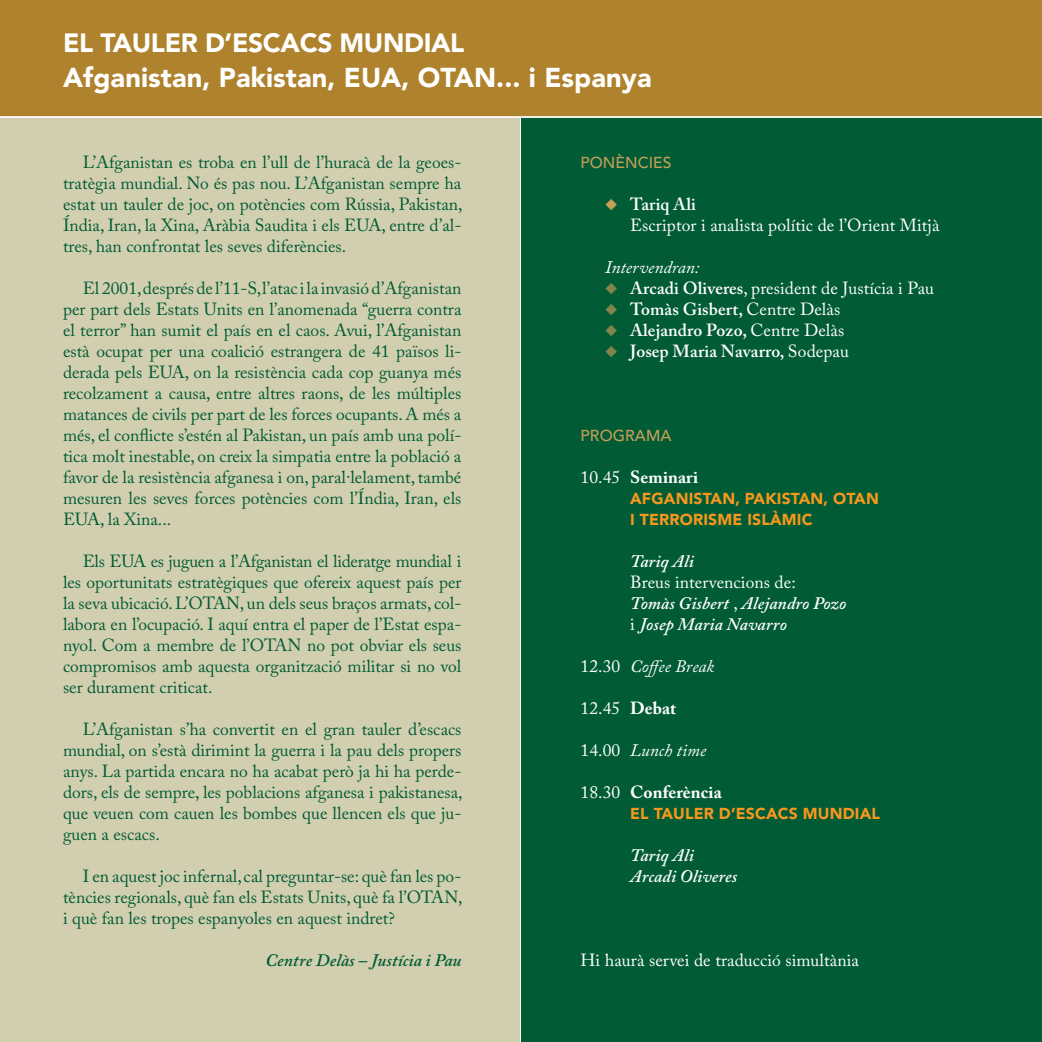
<style>
.page{position:relative;width:1042px;height:1042px;background:#fff}
.page>*{position:absolute;margin:0;border:0;box-sizing:border-box;transform-origin:0 0}
.t1{font:900 27.12px "Avenir";letter-spacing:.005em;color:#fff}
.t2{font:900 26.25px "Avenir";letter-spacing:-.015em;color:#fff}
.t3{font:17.5px/21px "Adobe Caslon Pro";color:#015b35;text-align:justify}
.t4{font:17.5px/21px "Adobe Caslon Pro";letter-spacing:.005em;color:#fff}
.t5{font:italic 600 17.5px/21px "Adobe Caslon Pro";letter-spacing:.005em;color:#fff}
.t6{font:600 17.5px "Adobe Caslon Pro";letter-spacing:.005em;color:#fff}
.t7{font:italic 17.5px "Adobe Caslon Pro";letter-spacing:.005em;color:#fff}
.t8{font:700 17.5px "Adobe Caslon Pro";letter-spacing:.005em;color:#fff}
.t9{font:italic 600 17.5px "Adobe Caslon Pro";letter-spacing:.005em;color:#015b35}
.t10{font:900 15.75px/21px "Avenir";letter-spacing:.01em;color:#f7971d}
.t11{font:500 15.75px "Avenir";color:#c39f57}
.s1{color:#c39f57}
.s2{font-weight:600}
.s3{color:#80864b}
.s4{font-weight:400}
.s5{font-weight:400;font-style:normal}
.s6{font-style:normal}
.s7{font-weight:700}
</style>
<div class="page">
<div style="left:0;top:110px;width:520px;height:932px;background:#d2cfb0"></div>
<div style="left:521px;top:0;width:521px;height:1042px;background:#015b35"></div>
<div style="left:0;top:0;width:1042px;height:118px;background:#af822d"></div>
<h2 class="t2" style="left:63px;top:27px;width:403px">EL TAULER D’ESCACS MUNDIAL</h2>
<h1 class="t1" style="left:63px;top:61px;width:397px">AFGANISTAN, PAKISTAN, EUA, OTAN</h1>
<h1 class="t1" style="left:496px;top:61px;width:157px">... I ESPANYA</h1>
<p class="t3" style="left:63px;top:151px;width:401px;text-indent:20px">L’Afganistan es troba en l’ull de l’huracà de la geoes&shy;tratègia mundial. No és pas nou. L’Afganistan sempre ha estat un tauler de joc, on potències com Rússia, Pakistan, Índia, Iran, la Xina, Aràbia Saudita i els EUA, entre d’al&shy;tres, han confrontat les seves diferències.</p>
<p class="t3" style="left:63px;top:277px;width:400px;text-indent:20px">El 2001, després de l’11-S, l’atac i la invasió d’Afganistan per part dels Estats Units en l’anomenada “guerra contra el terror” han sumit el país en el caos. Avui, l’Afganistan està ocupat per una coalició estrangera de 41 països li&shy;derada pels EUA, on la resistència cada cop guanya més recolzament a causa, entre altres raons, de les múltiples matances de civils per part de les forces ocupants. A més a més, el conflicte s’estén al Pakistan, un país amb una polí&shy;tica molt inestable, on creix la simpatia entre la població a favor de la resistència afganesa i on, paral·lelament, també mesuren les seves forces potències com l’Índia, Iran, els EUA, la Xina...</p>
<p class="t3" style="left:63px;top:550px;width:400px;text-align:left;text-indent:20px">Els EUA es juguen a l’Afganistan el lideratge mundial i les oportunitats estratègiques que ofereix aquest país per la seva ubicació. L’OTAN, un dels seus braços armats, col· labora en l’ocupació. I aquí entra el paper de l’Estat espa&shy;nyol. Com a membre de l’OTAN no pot obviar els seus compromisos amb aquesta organització militar si no vol ser durament criticat.</p>
<p class="t3" style="left:63px;top:718px;width:401px;text-indent:20px">L’Afganistan s’ha convertit en el gran tauler d’escacs mundial, on s’està dirimint la guerra i la pau dels propers anys. La partida encara no ha acabat però ja hi ha perde&shy;dors, els de sempre, les poblacions afganesa i pakistanesa, que veuen com cauen les bombes que llencen els que ju&shy;guen a escacs.</p>
<p class="t3" style="left:63px;top:865px;width:401px;text-indent:20px">I en aquest joc infernal, cal preguntar-se: què fan les po&shy;tències regionals, què fan els Estats Units, què fa l’OTAN, i què fan les tropes espanyoles en aquest indret?</p>
<p class="t9" style="left:265px;top:950px;width:197px">Centre Delàs – Justícia i Pau</p>
<p class="t11" style="left:580px;top:153px;width:67px">PONÈNCIES</p>
<p class="t4" style="left:630px;top:193px;width:311px;text-indent:-25px"><span class="s1">◆</span> <span class="s2">Tariq Ali<br></span>Escriptor i analista polític de l’Orient Mitjà</p>
<p class="t7" style="left:605px;top:257px;width:96px">Intervendran:</p>
<p class="t4" style="left:605px;top:277px;width:331px"><span class="s3">◆</span> <span class="s2">Arcadi Oliveres</span>, president de Justícia i Pau</p>
<p class="t6" style="left:605px;top:299px;width:237px"><span class="s3">◆</span> Tomàs Gisbert, <span class="s4">Centre Delàs</span></p>
<p class="t6" style="left:605px;top:320px;width:241px"><span class="s3">◆</span> Alejandro Pozo, <span class="s4">Centre Delàs</span></p>
<p class="t6" style="left:605px;top:341px;width:245px"><span class="s3">◆</span> Josep Maria Navarro, <span class="s4">Sodepau</span></p>
<p class="t11" style="left:580px;top:426px;width:90px">PROGRAMA</p>
<p class="t8" style="left:580px;top:467px;width:119px"><span class="s4">10.45</span> Seminari</p>
<p class="t10" style="left:630px;top:488px;width:228px">AFGANISTAN, PAKISTAN, OTAN<br>I TERRORISME ISLÀMIC</p>
<p class="t5" style="left:630px;top:550px;width:65px">Tariq Ali</p>
<p class="t5" style="left:630px;top:571px;width:218px"><span class="s5">Breus intervencions de:<br></span>Tomàs Gisbert <span class="s5">,</span> Alejandro Pozo <span class="s5">i</span> Josep Maria Navarro</p>
<p class="t7" style="left:580px;top:656px;width:135px"><span class="s6">12.30</span> Coffee Break</p>
<p class="t4" style="left:580px;top:697px;width:97px">12.45 <span class="s7">Debat</span></p>
<p class="t7" style="left:580px;top:740px;width:127px"><span class="s6">14.00</span> Lunch time</p>
<p class="t8" style="left:580px;top:782px;width:143px"><span class="s4">18.30</span> Conferència</p>
<p class="t10" style="left:630px;top:803px;width:251px">EL TAULER D’ESCACS MUNDIAL</p>
<p class="t5" style="left:630px;top:844px;width:108px">Tariq Ali<br>Arcadi Oliveres</p>
<p class="t4" style="left:580px;top:949px;width:280px">Hi haurà servei de traducció simultània</p>
</div>
